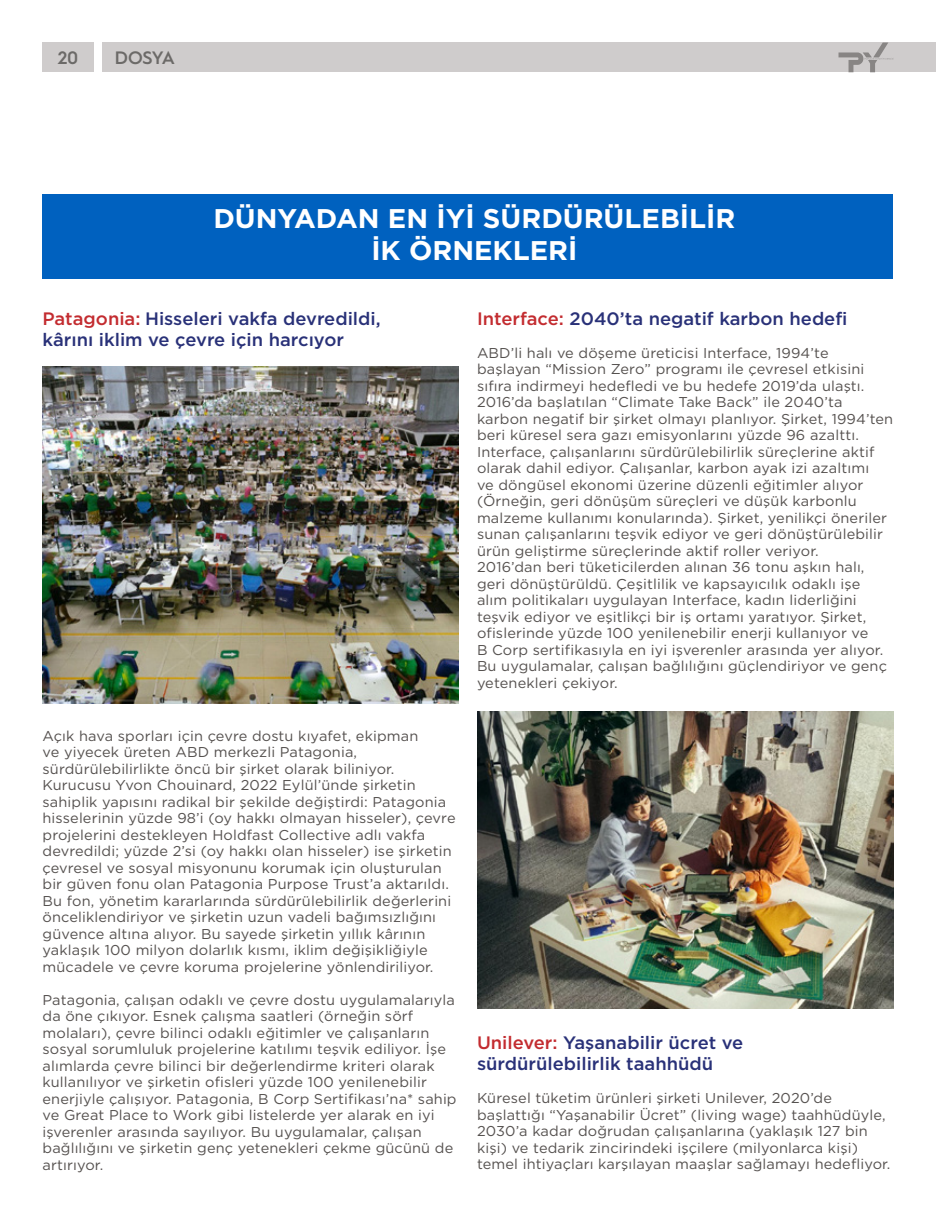
<style>
.page{position:relative;width:936px;height:1212px;background:#fff}
.page>*{position:absolute;margin:0;border:0;box-sizing:border-box;transform-origin:0 0}
.t1{font:700 27px/32.4px "Gotham";color:#fff;text-align:center}
.t2{font:500 18px/21.6px "Gotham";color:#293178}
.t3{font:600 18px "Hurme Geometric Sans 1";letter-spacing:-.01em;color:#6c6a68}
.t4{font:14.25px/16.5px "Gotham";letter-spacing:.01em;color:#55514f}
.s1{color:#c32c30}
</style>
<div class="page">
<svg style="left:935px;top:43px;width:1px;height:29px"></svg>
<div style="left:43px;top:43px;width:51px;height:29px;background:#cfcccc"></div>
<div style="left:102px;top:43px;width:833px;height:29px;background:#cfcccc"></div>
<svg style="left:838px;top:43px;width:56px;height:29px"></svg>
<div style="left:43px;top:194px;width:850px;height:84px;background:#0061bf"></div>
<img style="left:43px;top:367px;width:416px;height:336px">
<img style="left:477px;top:711px;width:416px;height:298px">
<p class="t3" style="left:58px;top:45px;width:22px">20</p>
<p class="t3" style="left:115px;top:45px;width:62px">DOSYA</p>
<h1 class="t1" style="left:213px;top:202px;width:523px">DÜNYADAN EN İYİ SÜRDÜRÜLEBİLİR<br>İK ÖRNEKLERİ</h1>
<p class="t2" style="left:43px;top:307px;width:339px"><span class="s1">Patagonia:</span> Hisseleri vakfa devredildi, kârını iklim ve çevre için harcıyor</p>
<p class="t4" style="left:43px;top:727px;width:414px">Açık hava sporları için çevre dostu kıyafet, ekipman<br>ve yiyecek üreten ABD merkezli Patagonia, sürdürülebilirlikte öncü bir şirket olarak biliniyor.<br>Kurucusu Yvon Chouinard, 2022 Eylül’ünde şirketin sahiplik yapısını radikal bir şekilde değiştirdi: Patagonia hisselerinin yüzde 98’i (oy hakkı olmayan hisseler), çevre projelerini destekleyen Holdfast Collective adlı vakfa devredildi; yüzde 2’si (oy hakkı olan hisseler) ise şirketin çevresel ve sosyal misyonunu korumak için oluşturulan bir güven fonu olan Patagonia Purpose Trust’a aktarıldı.<br>Bu fon, yönetim kararlarında sürdürülebilirlik değerlerini önceliklendiriyor ve şirketin uzun vadeli bağımsızlığını güvence altına alıyor. Bu sayede şirketin yıllık kârının yaklaşık 100 milyon dolarlık kısmı, iklim değişikliğiyle mücadele ve çevre koruma projelerine yönlendiriliyor.</p>
<p class="t4" style="left:43px;top:991px;width:415px">Patagonia, çalışan odaklı ve çevre dostu uygulamalarıyla da öne çıkıyor. Esnek çalışma saatleri (örneğin sörf molaları), çevre bilinci odaklı eğitimler ve çalışanların sosyal sorumluluk projelerine katılımı teşvik ediliyor. İşe alımlarda çevre bilinci bir değerlendirme kriteri olarak kullanılıyor ve şirketin ofisleri yüzde 100 yenilenebilir enerjiyle çalışıyor. Patagonia, B Corp Sertifikası’na* sahip ve Great Place to Work gibi listelerde yer alarak en iyi işverenler arasında sayılıyor. Bu uygulamalar, çalışan bağlılığını ve şirketin genç yetenekleri çekme gücünü de artırıyor.</p>
<p class="t2" style="left:477px;top:307px;width:372px"><span class="s1">Interface:</span> 2040’ta negatif karbon hedefi</p>
<p class="t4" style="left:477px;top:344px;width:418px">ABD’li halı ve döşeme üreticisi Interface, 1994’te başlayan “Mission Zero” programı ile çevresel etkisini sıfıra indirmeyi hedefledi ve bu hedefe 2019’da ulaştı.<br>2016’da başlatılan “Climate Take Back” ile 2040’ta karbon negatif bir şirket olmayı planlıyor. Şirket, 1994’ten beri küresel sera gazı emisyonlarını yüzde 96 azalttı.<br>Interface, çalışanlarını sürdürülebilirlik süreçlerine aktif olarak dahil ediyor. Çalışanlar, karbon ayak izi azaltımı<br>ve döngüsel ekonomi üzerine düzenli eğitimler alıyor (Örneğin, geri dönüşüm süreçleri ve düşük karbonlu malzeme kullanımı konularında). Şirket, yenilikçi öneriler sunan çalışanlarını teşvik ediyor ve geri dönüştürülebilir ürün geliştirme süreçlerinde aktif roller veriyor.<br>2016’dan beri tüketicilerden alınan 36 tonu aşkın halı, geri dönüştürüldü. Çeşitlilik ve kapsayıcılık odaklı işe alım politikaları uygulayan Interface, kadın liderliğini teşvik ediyor ve eşitlikçi bir iş ortamı yaratıyor. Şirket, ofislerinde yüzde 100 yenilenebilir enerji kullanıyor ve<br>B Corp sertifikasıyla en iyi işverenler arasında yer alıyor.<br>Bu uygulamalar, çalışan bağlılığını güçlendiriyor ve genç yetenekleri çekiyor.</p>
<p class="t2" style="left:477px;top:1031px;width:268px"><span class="s1">Unilever:</span> Yaşanabilir ücret ve sürdürülebilirlik taahhüdü</p>
<p class="t4" style="left:477px;top:1090px;width:415px">Küresel tüketim ürünleri şirketi Unilever, 2020’de başlattığı “Yaşanabilir Ücret” (living wage) taahhüdüyle, 2030’a kadar doğrudan çalışanlarına (yaklaşık 127 bin kişi) ve tedarik zincirindeki işçilere (milyonlarca kişi) temel ihtiyaçları karşılayan maaşlar sağlamayı hedefliyor.</p>
</div>
